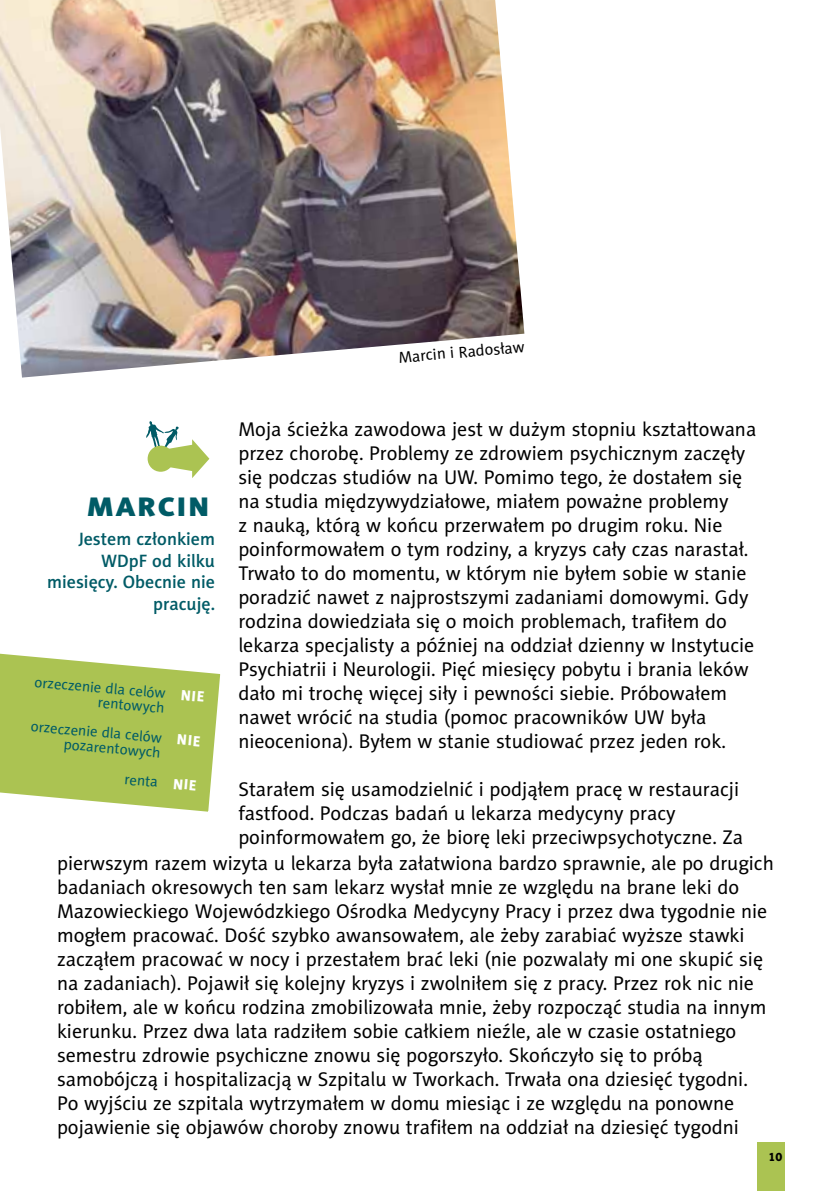
<style>
.page{position:relative;width:840px;height:1191px;background:#fff}
.page>*{position:absolute;margin:0;border:0;box-sizing:border-box;transform-origin:0 0}
.t1{font:36px "Naomi Sans EFN Heavy";letter-spacing:.05em;color:#005b66}
.t2{font:20px/24px "Naomi Sans EFN";color:#000}
.t3{font:18px/21.6px "Naomi Sans EFN Medium";color:#005b66;text-align:right}
.t4{font:16px "Naomi Sans EFN";color:#000}
.t5{font:14.8px/14.8px "Naomi Sans EFN";color:#005b66;text-align:right}
.t6{font:12px "Naomi Sans EFN Heavy";color:#000}
</style>
<div class="page">
<div style="left:757px;top:1142px;width:27px;height:49px;background:#abc352"></div>
<img style="left:0;top:0;width:524px;height:377px">
<svg style="left:146px;top:421px;width:63px;height:57px"></svg>
<div style="left:147px;top:445px;width:27px;height:27px;background:#abc352;border-radius:50%"></div>
<svg style="left:0;top:653px;width:221px;height:159px"></svg>
<h1 class="t1" style="left:87px;top:482px;width:124px">marcin</h1>
<p class="t3" style="left:47px;top:528px;width:169px">Jestem członkiem<br>WDpF od kilku miesięcy. Obecnie nie pracuję.</p>
<p class="t5" style="left:35px;top:674px;width:133px;rotate:5deg">orzeczenie dla celów rentowych</p>
<p class="t5" style="left:31px;top:718px;width:133px;rotate:5deg">orzeczenie dla celów pozarentowych</p>
<p class="t5" style="left:125px;top:771px;width:35px;rotate:5deg">renta</p>
<p class="t4" style="left:397px;top:347px;width:128px;rotate:-5deg">Marcin i Radosław</p>
<p class="t2" style="left:238px;top:417px;width:519px">Moja ścieżka zawodowa jest w dużym stopniu kształtowana przez chorobę. Problemy ze zdrowiem psychicznym zaczęły się podczas studiów na UW. Pomimo tego, że dostałem się na studia międzywydziałowe, miałem poważne problemy<br>z nauką, którą w końcu przerwałem po drugim roku. Nie poinformowałem o tym rodziny, a kryzys cały czas narastał.<br>Trwało to do momentu, w którym nie byłem sobie w stanie poradzić nawet z najprostszymi zadaniami domowymi. Gdy rodzina dowiedziała się o moich problemach, trafiłem do lekarza specjalisty a później na oddział dzienny w Instytucie Psychiatrii i Neurologii. Pięć miesięcy pobytu i brania leków dało mi trochę więcej siły i pewności siebie. Próbowałem nawet wrócić na studia (pomoc pracowników UW była nieoceniona). Byłem w stanie studiować przez jeden rok.</p>
<p class="t2" style="left:238px;top:777px;width:506px">Starałem się usamodzielnić i podjąłem pracę w restauracji fastfood. Podczas badań u lekarza medycyny pracy poinformowałem go, że biorę leki przeciwpsychotyczne. Za</p>
<p class="t2" style="left:57px;top:850px;width:718px">pierwszym razem wizyta u lekarza była załatwiona bardzo sprawnie, ale po drugich badaniach okresowych ten sam lekarz wysłał mnie ze względu na brane leki do Mazowieckiego Wojewódzkiego Ośrodka Medycyny Pracy i przez dwa tygodnie nie mogłem pracować. Dość szybko awansowałem, ale żeby zarabiać wyższe stawki zacząłem pracować w nocy i przestałem brać leki (nie pozwalały mi one skupić się na zadaniach). Pojawił się kolejny kryzys i zwolniłem się z pracy. Przez rok nic nie robiłem, ale w końcu rodzina zmobilizowała mnie, żeby rozpocząć studia na innym kierunku. Przez dwa lata radziłem sobie całkiem nieźle, ale w czasie ostatniego semestru zdrowie psychiczne znowu się pogorszyło. Skończyło się to próbą samobójczą i hospitalizacją w Szpitalu w Tworkach. Trwała ona dziesięć tygodni.<br>Po wyjściu ze szpitala wytrzymałem w domu miesiąc i ze względu na ponowne pojawienie się objawów choroby znowu trafiłem na oddział na dziesięć tygodni</p>
<p class="t6" style="left:768px;top:1149px;width:15px">10</p>
</div>
